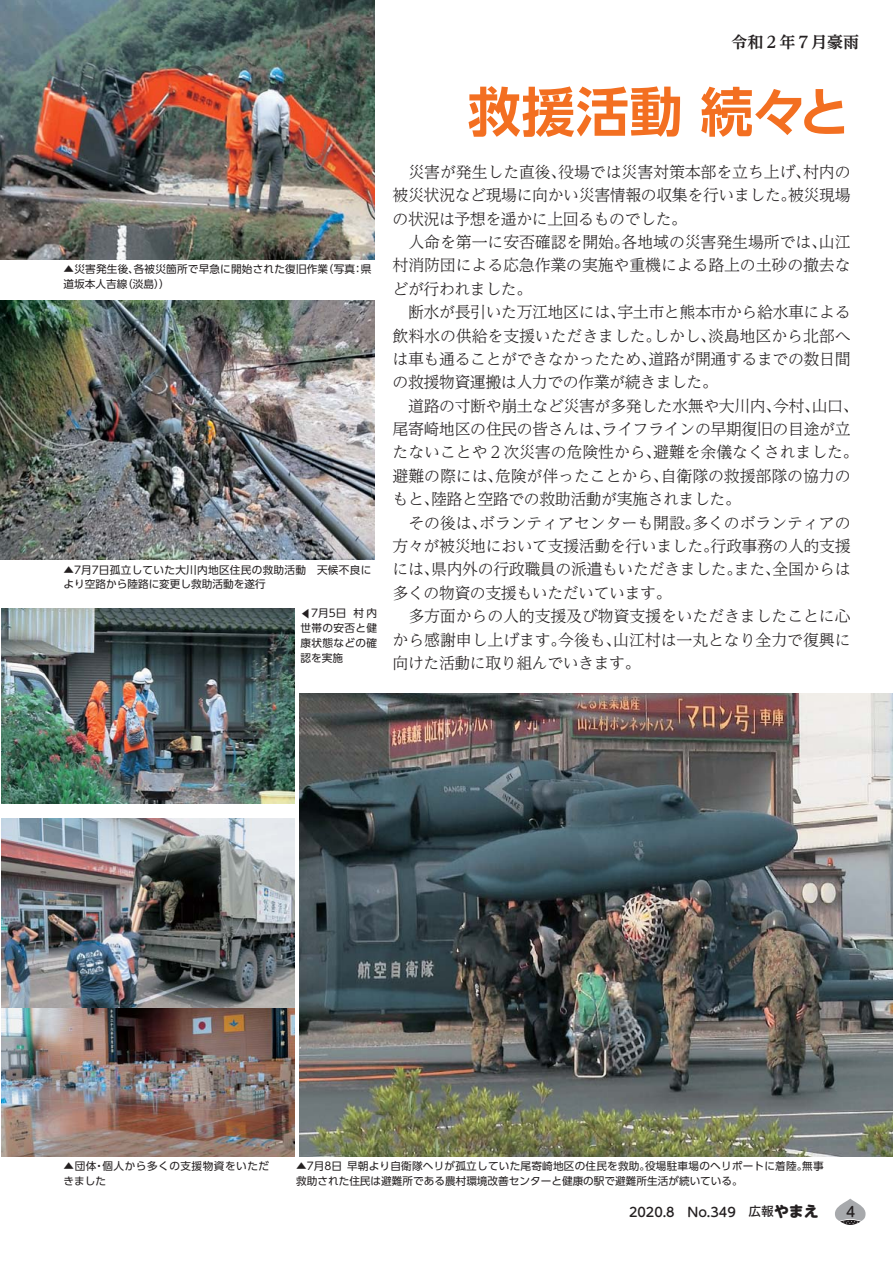
<style>
.page{position:relative;width:893px;height:1263px;background:#fff}
.page>*{position:absolute;margin:0;border:0;box-sizing:border-box;transform-origin:0 0}
.t1{font:53.1px "UD Shin Go Pro De Bold 90 pv RKSJ H";letter-spacing:.01em;color:#f36f21}
.t2{font:15.9px/23.4px "UD Reimin Pro Light 90 pv RKSJ V";letter-spacing:-.025em;color:#231f20}
.t3{font:15.9px "UD Reimin Pr 6 Bold 90 pv RKSJ V";color:#231f20}
.t4{font:13.8px "UD Shin M Go Pro Medium 90 pv RKSJ H";color:#231f20}
.t5{font:12.75px "UD Shin M Go Pro Medium 90 pv RKSJ H";color:#231f20}
.t6{font:10.65px/14.9px "UD Shin Go Pro Regular 90 pv RKSJ H";letter-spacing:.015em;color:#231f20}
.t7{font:10.65px/14.9px "UD Shin Go Pro Regular 90 pv RKSJ H";letter-spacing:.05em;color:#231f20}
.s1{font-family:"Hiragino UD Sans F Std W5 90 pv RKSJ H"}
.s2{font-family:"UD Shin M Go Pro Heavy 90 pv RKSJ H";font-size:14.85px}
</style>
<div class="page">
<svg style="left:835px;top:1199px;width:30px;height:26px"></svg>
<img style="left:0;top:0;width:374px;height:259px">
<img style="left:0;top:301px;width:374px;height:259px">
<img style="left:1px;top:608px;width:294px;height:196px">
<img style="left:1px;top:819px;width:294px;height:190px">
<img style="left:1px;top:1009px;width:294px;height:148px">
<img style="left:299px;top:693px;width:593px;height:464px">
<p class="t6" style="left:64px;top:263px;width:309px">▲災害発生後、各被災箇所で早急に開始された復旧作業（写真：県道坂本人吉線（淡島））</p>
<p class="t6" style="left:64px;top:564px;width:309px">▲7月7日孤立していた大川内地区住民の救助活動　天候不良により空路から陸路に変更し救助活動を遂行</p>
<p class="t6" style="left:300px;top:619px;width:12px;rotate:-90deg">▲</p>
<p class="t6" style="left:300px;top:607px;width:78px;text-align:justify;text-indent:11px">7月5日 村内世帯の安否と健康状態などの確認を実施</p>
<p class="t3" style="left:731px;top:36px;width:129px">令和２年７月豪雨</p>
<h1 class="t1" style="left:468px;top:92px;width:384px">救援活動 続々と</h1>
<p class="t2" style="left:392px;top:162px;width:467px">　災害が発生した直後、役場では災害対策本部を立ち上げ、村内の被災状況など現場に向かい災害情報の収集を行いました。被災現場の状況は予想を遥かに上回るものでした。<br>　人命を第一に安否確認を開始。各地域の災害発生場所では、山江村消防団による応急作業の実施や重機による路上の土砂の撤去などが行われました。<br>　断水が長引いた万江地区には、宇土市と熊本市から給水車による飲料水の供給を支援いただきました。しかし、淡島地区から北部へは車も通ることができなかったため、道路が開通するまでの数日間の救援物資運搬は人力での作業が続きました。<br>　道路の寸断や崩土など災害が多発した水無や大川内、今村、山口、尾寄崎地区の住民の皆さんは、ライフラインの早期復旧の目途が立たないことや２次災害の危険性から、避難を余儀なくされました。避難の際には、危険が伴ったことから、自衛隊の救援部隊の協力のもと、陸路と空路での救助活動が実施されました。<br>　その後は、ボランティアセンターも開設。多くのボランティアの方々が被災地において支援活動を行いました。行政事務の人的支援には、県内外の行政職員の派遣もいただきました。また、全国からは多くの物資の支援もいただいています。<br>　多方面からの人的支援及び物資支援をいただきましたことに心から感謝申し上げます。今後も、山江村は一丸となり全力で復興に向けた活動に取り組んでいきます。</p>
<p class="t7" style="left:64px;top:1160px;width:207px">▲団体・個人から多くの支援物資をいただきました</p>
<p class="t6" style="left:296px;top:1160px;width:529px">▲7月8日 早朝より自衛隊ヘリが孤立していた尾寄崎地区の住民を救助。役場駐車場のヘリポートに着陸。無事救助された住民は避難所である農村環境改善センターと健康の駅で避難所生活が続いている。</p>
<p class="t5" style="left:629px;top:1207px;width:191px">2020.8　No.349　<span class="s1">広報</span><span class="s2">やまえ</span></p>
<p class="t4" style="left:846px;top:1206px;width:11px">4</p>
</div>
